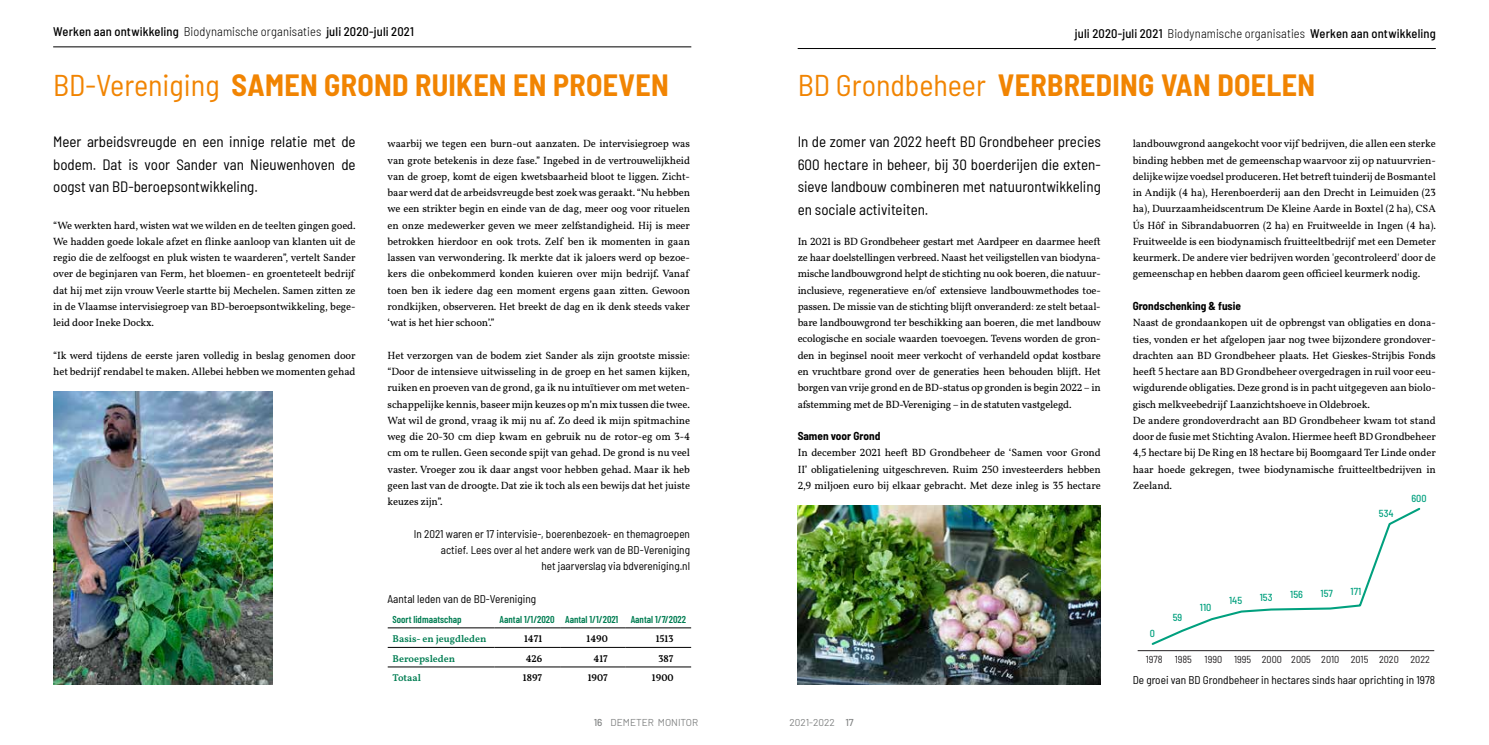
<style>
.page{position:relative;width:1489px;height:745px;background:#fff}
.page>*{position:absolute;margin:0;border:0;box-sizing:border-box;transform-origin:0 0}
.t1{font:700 semi-condensed 30px "Barlow";letter-spacing:.01em;color:#f18402}
.t2{font:semi-condensed 15px/22.5px "Barlow";color:#000;text-align:justify}
.t3{font:500 semi-condensed 12.5px "Barlow";letter-spacing:.01em;color:#000}
.t4{font:semi-condensed 11.25px/16.2px "Barlow";color:#000;text-align:right}
.t5{font:700 semi-condensed 11.25px "Barlow";color:#000}
.t6{font:10.62px/16.2px "Demeter Vollkorn";letter-spacing:-.01em;color:#000;text-align:justify}
.t7{font:semi-condensed 10.12px "Barlow";color:#221f21}
.t8{font:500 semi-condensed 10.12px "Barlow";color:#00a07e}
.t9{font:600 10px "Barlow Condensed";color:#007d52}
.t10{font:600 10px "Demeter Vollkorn";color:#007d52}
.t11{font:600 10px "Demeter Vollkorn";color:#000}
.t12{font:10px "Barlow";color:#818383}
.s1{font-weight:300}
.s2{font-weight:400}
.s3{font-weight:500}
</style>
<div class="page">
<hr style="left:388px;top:627px;width:106px;height:1px;background:#000">
<hr style="left:494px;top:627px;width:66px;height:1px;background:#000">
<hr style="left:560px;top:627px;width:65px;height:1px;background:#000">
<hr style="left:625px;top:627px;width:66px;height:1px;background:#000">
<hr style="left:388px;top:646px;width:106px;height:1px;background:#000">
<hr style="left:494px;top:646px;width:66px;height:1px;background:#000">
<hr style="left:560px;top:646px;width:65px;height:1px;background:#000">
<hr style="left:625px;top:646px;width:66px;height:1px;background:#000">
<hr style="left:388px;top:666px;width:106px;height:1px;background:#000">
<hr style="left:494px;top:666px;width:66px;height:1px;background:#000">
<hr style="left:560px;top:666px;width:65px;height:1px;background:#000">
<hr style="left:625px;top:666px;width:66px;height:1px;background:#000">
<img style="left:53px;top:391px;width:220px;height:292px">
<img style="left:797px;top:505px;width:303px;height:178px">
<hr style="left:1137px;top:649px;width:296px;height:1px;background:#221f21">
<svg style="left:1151px;top:507px;width:270px;height:138px"></svg>
<hr style="left:797px;top:48px;width:638px;height:1px;background:#000">
<hr style="left:53px;top:46px;width:638px;height:1px;background:#000">
<p class="t3" style="left:53px;top:22px;width:362px">Werken aan ontwikkeling <span class="s1">Biodynamische organisaties</span> juli 2020-juli 2021</p>
<p class="t3" style="left:1074px;top:24px;width:362px">juli 2020-juli 2021 <span class="s1">Biodynamische organisaties</span> Werken aan ontwikkeling</p>
<h1 class="t1" style="left:53px;top:63px;width:617px"><span class="s2">BD-Vereniging</span> SAMEN GROND RUIKEN EN PROEVEN</h1>
<h2 class="t2" style="left:53px;top:129px;width:304px">Meer arbeidsvreugde en een innige relatie met de bodem. Dat is voor Sander van Nieuwenhoven de oogst van BD-beroepsontwikkeling.</h2>
<p class="t6" style="left:53px;top:216px;width:304px">“We werkten hard, wisten wat we wilden en de teelten gingen goed.<br>We hadden goede lokale afzet en flinke aanloop van klanten uit de regio die de zelfoogst en pluk wisten te waarderen”, vertelt Sander over de beginjaren van Ferm, het bloemen- en groenteteelt bedrijf dat hij met zijn vrouw Veerle startte bij Mechelen. Samen zitten ze in de Vlaamse intervisiegroep van BD-beroepsontwikkeling, bege&shy;leid door Ineke Dockx.</p>
<p class="t6" style="left:53px;top:346px;width:304px">“Ik werd tijdens de eerste jaren volledig in beslag genomen door het bedrijf rendabel te maken. Allebei hebben we momenten gehad</p>
<p class="t6" style="left:387px;top:135px;width:304px">waarbij we tegen een burn-out aanzaten. De intervisiegroep was van grote betekenis in deze fase.” Ingebed in de vertrouwelijkheid van de groep, komt de eigen kwetsbaarheid bloot te liggen. Zicht&shy;baar werd dat de arbeidsvreugde best zoek was geraakt. “Nu hebben we een strikter begin en einde van de dag, meer oog voor rituelen en onze medewerker geven we meer zelfstandigheid. Hij is meer betrokken hierdoor en ook trots. Zelf ben ik momenten in gaan lassen van verwondering. Ik merkte dat ik jaloers werd op bezoe&shy;kers die onbekommerd konden kuieren over mijn bedrijf. Vanaf toen ben ik iedere dag een moment ergens gaan zitten. Gewoon rondkijken, observeren. Het breekt de dag en ik denk steeds vaker ‘wat is het hier schoon’.”</p>
<p class="t6" style="left:387px;top:346px;width:304px">Het verzorgen van de bodem ziet Sander als zijn grootste missie: “Door de intensieve uitwisseling in de groep en het samen kijken, ruiken en proeven van de grond, ga ik nu intuïtiever om met weten&shy;schappelijke kennis, baseer mijn keuzes op m’n mix tussen die twee.<br>Wat wil de grond, vraag ik mij nu af. Zo deed ik mijn spitmachine weg die 20-30 cm diep kwam en gebruik nu de rotor-eg om 3-4 cm om te rullen. Geen seconde spijt van gehad. De grond is nu veel vaster. Vroeger zou ik daar angst voor hebben gehad. Maar ik heb geen last van de droogte. Dat zie ik toch als een bewijs dat het juiste keuzes zijn”.</p>
<p class="t4" style="left:414px;top:524px;width:277px">In 2021 waren er 17 intervisie-, boerenbezoek- en themagroepen actief. Lees over al het andere werk van de BD-Vereniging<br>het jaarverslag via bdvereniging.nl</p>
<p class="t4" style="left:387px;top:589px;width:150px">Aantal leden van de BD-Vereniging</p>
<p class="t9" style="left:392px;top:611px;width:70px">Soort lidmaatschap</p>
<p class="t9" style="left:499px;top:611px;width:188px">Aantal 1/1/2020 Aantal 1/1/2021 Aantal 1/7/2022</p>
<p class="t10" style="left:392px;top:631px;width:95px">Basis- en jeugdleden</p>
<p class="t11" style="left:524px;top:631px;width:20px">1471</p>
<p class="t11" style="left:586px;top:631px;width:23px">1490</p>
<p class="t11" style="left:655px;top:631px;width:19px">1513</p>
<p class="t10" style="left:392px;top:650px;width:64px">Beroepsleden</p>
<p class="t11" style="left:526px;top:650px;width:18px">426</p>
<p class="t11" style="left:593px;top:650px;width:16px">417</p>
<p class="t11" style="left:658px;top:650px;width:17px">387</p>
<p class="t10" style="left:392px;top:670px;width:30px">Totaal</p>
<p class="t11" style="left:523px;top:670px;width:21px">1897</p>
<p class="t11" style="left:587px;top:670px;width:22px">1907</p>
<p class="t11" style="left:652px;top:670px;width:23px">1900</p>
<h1 class="t1" style="left:797px;top:63px;width:519px"><span class="s2">BD Grondbeheer</span> VERBREDING VAN DOELEN</h1>
<h2 class="t2" style="left:797px;top:129px;width:304px">In de zomer van 2022 heeft BD Grondbeheer precies 600 hectare in beheer, bij 30 boerderijen die exten&shy;sieve landbouw combineren met natuurontwikkeling en sociale activiteiten.</h2>
<p class="t6" style="left:797px;top:232px;width:305px">In 2021 is BD Grondbeheer gestart met Aardpeer en daarmee heeft ze haar doelstellingen verbreed. Naast het veiligstellen van biodyna&shy;mische landbouwgrond helpt de stichting nu ook boeren, die natuur&shy;inclusieve, regeneratieve en/of extensieve landbouwmethodes toe&shy;passen. De missie van de stichting blijft onveranderd: ze stelt betaal&shy;bare landbouwgrond ter beschikking aan boeren, die met landbouw ecologische en sociale waarden toevoegen. Tevens worden de gron&shy;den in beginsel nooit meer verkocht of verhandeld opdat kostbare en vruchtbare grond over de generaties heen behouden blijft. Het borgen van vrije grond en de BD-status op gronden is begin 2022 – in afstemming met de BD-Vereniging – in de statuten vastgelegd.</p>
<p class="t5" style="left:797px;top:427px;width:84px">Samen voor Grond</p>
<p class="t6" style="left:797px;top:443px;width:304px">In december 2021 heeft BD Grondbeheer de ‘Samen voor Grond II’ obligatielening uitgeschreven. Ruim 250 investeerders hebben 2,9 miljoen euro bij elkaar gebracht. Met deze inleg is 35 hectare</p>
<p class="t6" style="left:1132px;top:135px;width:305px">landbouwgrond aangekocht voor vijf bedrijven, die allen een sterke binding hebben met de gemeenschap waarvoor zij op natuurvrien&shy;delijke wijze voedsel produceren. Het betreft tuinderij de Bosmantel in Andijk (4 ha), Herenboerderij aan den Drecht in Leimuiden (23 ha), Duurzaamheidscentrum De Kleine Aarde in Boxtel (2 ha), CSA Ús Hôf in Sibrandabuorren (2 ha) en Fruitweelde in Ingen (4 ha).<br>Fruitweelde is een biodynamisch fruitteeltbedrijf met een Demeter keurmerk. De andere vier bedrijven worden 'gecontroleerd' door de gemeenschap en hebben daarom geen officieel keurmerk nodig.</p>
<p class="t5" style="left:1132px;top:297px;width:110px">Grondschenking &amp; fusie</p>
<p class="t6" style="left:1132px;top:313px;width:304px;text-align:left">Naast de grondaankopen uit de opbrengst van obligaties en dona&shy;ties, vonden er het afgelopen jaar nog twee bijzondere grondover&shy;drachten aan BD Grondbeheer plaats. Het Gieskes-Strijbis Fonds heeft 5 hectare aan BD Grondbeheer overgedragen in ruil voor eeu&shy;wigdurende obligaties. Deze grond is in pacht uitgegeven aan biolo&shy;gisch melkveebedrijf Laanzichtshoeve in Oldebroek.<br>De andere grondoverdracht aan BD Grondbeheer kwam tot stand door de fusie met Stichting Avalon. Hiermee heeft BD Grondbeheer 4,5 hectare bij De Ring en 18 hectare bij Boomgaard Ter Linde onder haar hoede gekregen, twee biodynamische fruitteeltbedrijven in Zeeland.</p>
<p class="t8" style="left:1378px;top:505px;width:16px">534</p>
<p class="t8" style="left:1411px;top:491px;width:17px">600</p>
<p class="t8" style="left:1149px;top:625px;width:7px">0</p>
<p class="t8" style="left:1172px;top:609px;width:11px">59</p>
<p class="t8" style="left:1199px;top:600px;width:13px">110</p>
<p class="t8" style="left:1228px;top:592px;width:15px">145</p>
<p class="t8" style="left:1259px;top:589px;width:14px">153</p>
<p class="t8" style="left:1290px;top:587px;width:14px">156</p>
<p class="t8" style="left:1320px;top:585px;width:14px">157</p>
<p class="t8" style="left:1350px;top:583px;width:12px">171</p>
<p class="t7" style="left:1145px;top:651px;width:224px">1978 1985 1990 1995 2000 2005 2010 2015</p>
<p class="t7" style="left:1410px;top:651px;width:21px">2022</p>
<p class="t7" style="left:1378px;top:652px;width:21px">2020</p>
<p class="t4" style="left:1132px;top:670px;width:304px">De groei van BD Grondbeheer in hectares sinds haar oprichting in 1978</p>
<p class="t12" style="left:593px;top:714px;width:106px"><span class="s3">16</span> DEMETER MONITOR</p>
<p class="t12" style="left:789px;top:714px;width:66px">2021-2022 <span class="s3">17</span></p>
</div>
